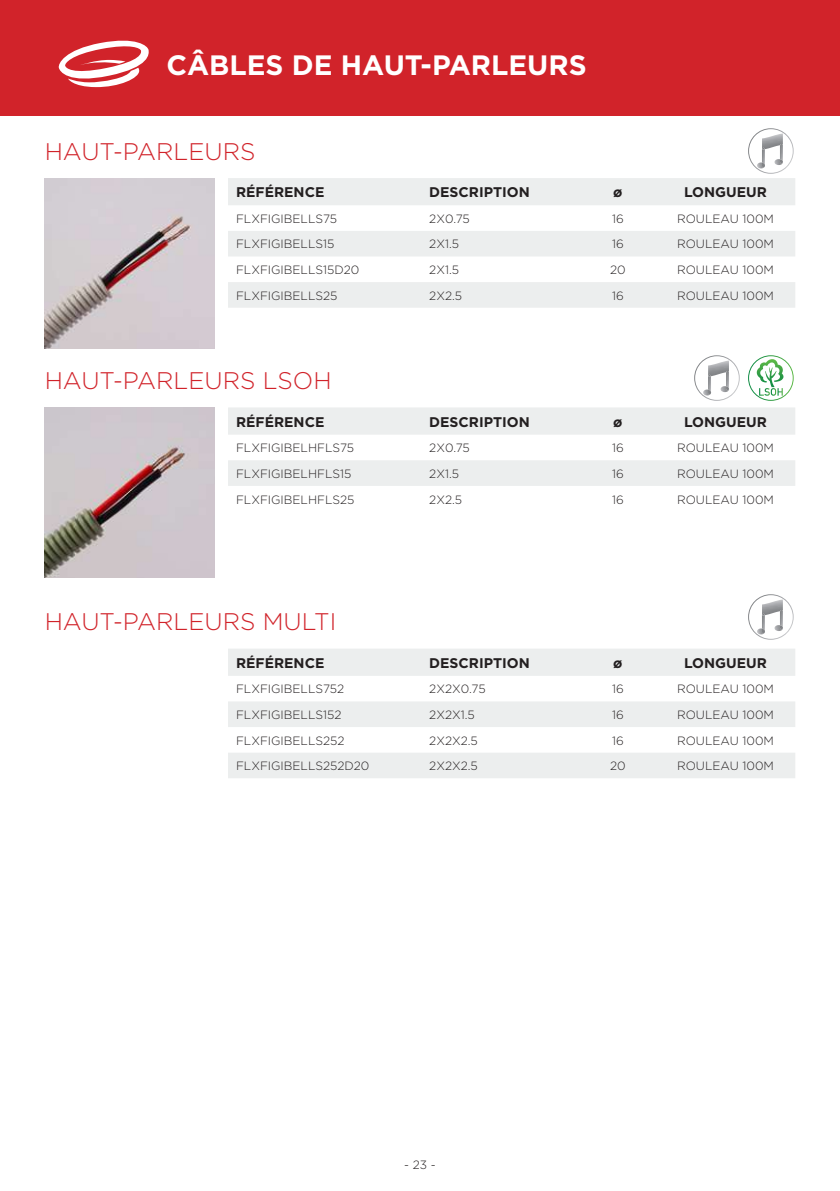
<style>
.page{position:relative;width:840px;height:1191px;background:#fff}
.page>*{position:absolute;margin:0;border:0;box-sizing:border-box;transform-origin:0 0}
.t1{font:700 28px "Gotham";color:#fff}
.t2{font:300 24px "Gotham";color:#d1232a}
.t3{font:700 14px "Gotham";color:#231f20}
.t4{font:300 12px "Gotham";color:#231f20}
</style>
<div class="page">
<div style="left:0;top:0;width:839px;height:116px;background:#d1232a"></div>
<img style="left:45px;top:178px;width:170px;height:170px">
<svg style="left:228px;top:178px;width:566px;height:130px;fill:#eceeee"></svg>
<svg style="left:59px;top:41px;width:90px;height:46px"></svg>
<img style="left:45px;top:407px;width:170px;height:170px">
<svg style="left:228px;top:407px;width:566px;height:79px;fill:#eceeee"></svg>
<div style="left:747px;top:355px;width:46px;height:46px;border:1px solid #fff;border-radius:50%"></div>
<svg style="left:756px;top:359px;width:27px;height:37px"></svg>
<svg style="left:228px;top:649px;width:566px;height:129px;fill:#eceeee"></svg>
<img style="left:748px;top:128px;width:45px;height:46px">
<img style="left:761px;top:150px;width:3px;height:12px">
<svg style="left:756px;top:162px;width:8px;height:6px"></svg>
<svg style="left:773px;top:159px;width:9px;height:6px"></svg>
<img style="left:761px;top:133px;width:21px;height:16px">
<img style="left:748px;top:594px;width:45px;height:46px">
<img style="left:761px;top:615px;width:3px;height:13px">
<svg style="left:756px;top:628px;width:8px;height:6px"></svg>
<svg style="left:773px;top:625px;width:9px;height:6px"></svg>
<img style="left:761px;top:599px;width:21px;height:16px">
<img style="left:694px;top:355px;width:45px;height:46px">
<img style="left:707px;top:377px;width:3px;height:12px">
<svg style="left:702px;top:389px;width:8px;height:6px"></svg>
<svg style="left:719px;top:386px;width:9px;height:6px"></svg>
<img style="left:707px;top:360px;width:21px;height:16px">
<h1 class="t1" style="left:166px;top:47px;width:421px">CÂBLES DE HAUT-PARLEURS</h1>
<h2 class="t2" style="left:45px;top:136px;width:212px">HAUT-PARLEURS</h2>
<p class="t3" style="left:236px;top:183px;width:90px">RÉFÉRENCE</p>
<p class="t3" style="left:429px;top:183px;width:102px">DESCRIPTION</p>
<p class="t3" style="left:613px;top:183px;width:11px">ø</p>
<p class="t3" style="left:683px;top:183px;width:84px">LONGUEUR</p>
<p class="t4" style="left:236px;top:211px;width:103px">FLXFIGIBELLS75</p>
<p class="t4" style="left:429px;top:211px;width:42px">2X0.75</p>
<p class="t4" style="left:611px;top:211px;width:13px">16</p>
<p class="t4" style="left:676px;top:211px;width:98px">ROULEAU 100M</p>
<p class="t4" style="left:236px;top:237px;width:100px">FLXFIGIBELLS15</p>
<p class="t4" style="left:429px;top:237px;width:31px">2X1.5</p>
<p class="t4" style="left:611px;top:237px;width:13px">16</p>
<p class="t4" style="left:676px;top:237px;width:98px">ROULEAU 100M</p>
<p class="t4" style="left:236px;top:262px;width:125px">FLXFIGIBELLS15D20</p>
<p class="t4" style="left:429px;top:262px;width:31px">2X1.5</p>
<p class="t4" style="left:609px;top:262px;width:17px">20</p>
<p class="t4" style="left:676px;top:262px;width:98px">ROULEAU 100M</p>
<p class="t4" style="left:236px;top:288px;width:103px">FLXFIGIBELLS25</p>
<p class="t4" style="left:429px;top:288px;width:34px">2X2.5</p>
<p class="t4" style="left:611px;top:288px;width:13px">16</p>
<p class="t4" style="left:676px;top:288px;width:98px">ROULEAU 100M</p>
<h2 class="t2" style="left:45px;top:365px;width:288px">HAUT-PARLEURS LSOH</h2>
<p class="t3" style="left:236px;top:412px;width:90px">RÉFÉRENCE</p>
<p class="t3" style="left:429px;top:412px;width:102px">DESCRIPTION</p>
<p class="t3" style="left:613px;top:412px;width:11px">ø</p>
<p class="t3" style="left:683px;top:412px;width:84px">LONGUEUR</p>
<p class="t4" style="left:236px;top:440px;width:120px">FLXFIGIBELHFLS75</p>
<p class="t4" style="left:429px;top:440px;width:42px">2X0.75</p>
<p class="t4" style="left:611px;top:440px;width:13px">16</p>
<p class="t4" style="left:676px;top:440px;width:98px">ROULEAU 100M</p>
<p class="t4" style="left:236px;top:466px;width:117px">FLXFIGIBELHFLS15</p>
<p class="t4" style="left:429px;top:466px;width:31px">2X1.5</p>
<p class="t4" style="left:611px;top:466px;width:13px">16</p>
<p class="t4" style="left:676px;top:466px;width:98px">ROULEAU 100M</p>
<p class="t4" style="left:236px;top:491px;width:120px">FLXFIGIBELHFLS25</p>
<p class="t4" style="left:429px;top:491px;width:34px">2X2.5</p>
<p class="t4" style="left:611px;top:491px;width:13px">16</p>
<p class="t4" style="left:676px;top:491px;width:98px">ROULEAU 100M</p>
<h2 class="t2" style="left:45px;top:607px;width:293px">HAUT-PARLEURS MULTI</h2>
<p class="t3" style="left:236px;top:653px;width:90px">RÉFÉRENCE</p>
<p class="t3" style="left:429px;top:653px;width:102px">DESCRIPTION</p>
<p class="t3" style="left:613px;top:653px;width:11px">ø</p>
<p class="t3" style="left:683px;top:653px;width:84px">LONGUEUR</p>
<p class="t4" style="left:236px;top:681px;width:110px">FLXFIGIBELLS752</p>
<p class="t4" style="left:429px;top:681px;width:58px">2X2X0.75</p>
<p class="t4" style="left:611px;top:681px;width:13px">16</p>
<p class="t4" style="left:676px;top:681px;width:98px">ROULEAU 100M</p>
<p class="t4" style="left:236px;top:707px;width:107px">FLXFIGIBELLS152</p>
<p class="t4" style="left:429px;top:707px;width:47px">2X2X1.5</p>
<p class="t4" style="left:611px;top:707px;width:13px">16</p>
<p class="t4" style="left:676px;top:707px;width:98px">ROULEAU 100M</p>
<p class="t4" style="left:236px;top:733px;width:110px">FLXFIGIBELLS252</p>
<p class="t4" style="left:429px;top:733px;width:50px">2X2X2.5</p>
<p class="t4" style="left:611px;top:733px;width:13px">16</p>
<p class="t4" style="left:676px;top:733px;width:98px">ROULEAU 100M</p>
<p class="t4" style="left:236px;top:758px;width:135px">FLXFIGIBELLS252D20</p>
<p class="t4" style="left:429px;top:758px;width:50px">2X2X2.5</p>
<p class="t4" style="left:609px;top:758px;width:17px">20</p>
<p class="t4" style="left:676px;top:758px;width:98px">ROULEAU 100M</p>
<p class="t4" style="left:404px;top:1157px;width:33px">- 23 -</p>
</div>
